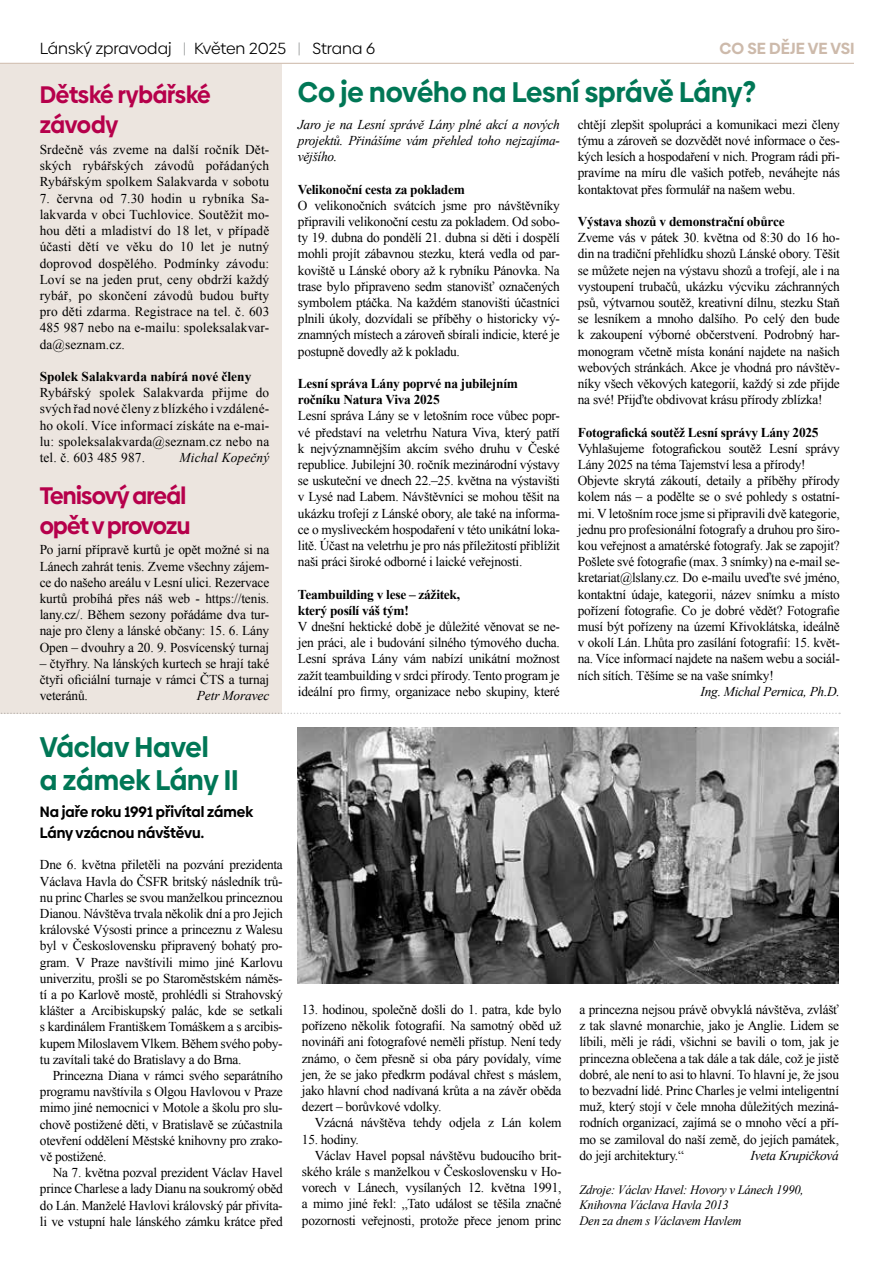
<style>
.page{position:relative;width:893px;height:1263px;background:#fff}
.page>*{position:absolute;margin:0;border:0;box-sizing:border-box;transform-origin:0 0}
.t1{font:700 28.5px/33px "Biennale";color:#007756;scale:.96 1}
.t2{font:700 24px/30px "Biennale";letter-spacing:-.03em;color:#b6004b;scale:.95 1}
.t3{font:700 24px/30px "Biennale";letter-spacing:-.01em;color:#b6004b;scale:.95 1}
.t4{font:16.2px "Biennale";color:#000}
.t5{font:700 16.2px "Biennale";color:#cdbaab}
.t6{font:700 15px/21px "Biennale";color:#000;scale:.96 1}
.t7{font:13.5px/16.2px "Times New Roman";letter-spacing:-.02em;color:#000;text-align:justify}
.t8{font:700 13.5px/16.2px "Times New Roman";letter-spacing:-.02em;color:#000}
.t9{font:italic 13.5px/16.2px "Times New Roman";letter-spacing:-.02em;color:#000;text-align:justify}
.t10{font:700 13.5px "Times New Roman";color:#000}
.t11{font:italic 13.5px "Times New Roman";letter-spacing:.01em;color:#000}
.t12{font:italic 12.75px/15.3px "Times New Roman";letter-spacing:-.02em;color:#000}
.s1{color:#9c9e9f}
</style>
<div class="page">
<div style="left:0;top:64px;width:282px;height:649px;background:#ece5df"></div>
<hr style="left:0;top:63px;width:893px;height:1px;background:#cdbaab">
<div style="left:855px;top:33px;width:38px;height:48px;background:#fff"></div>
<img style="left:298px;top:727px;width:541px;height:256px">
<svg style="left:0;top:713px;width:840px;height:1px"></svg>
<p class="t4" style="left:40px;top:39px;width:337px">Lánský zpravodaj <span class="s1">|</span> Květen 2025 <span class="s1">|</span> Strana 6</p>
<p class="t5" style="left:720px;top:38px;width:137px">CO SE DĚJE VE VSI</p>
<h2 class="t3" style="left:40px;top:80px;width:182px">Dětské rybářské závody</h2>
<p class="t7" style="left:40px;top:141px;width:231px">Srdečně vás zveme na další ročník Dět&shy;ských rybářských závodů pořádaných Rybářským spolkem Salakvarda v sobotu</p>
<p class="t7" style="left:40px;top:190px;width:231px">7. června od 7.30 hodin u rybníka Sa&shy;lakvarda v obci Tuchlovice. Soutěžit mo&shy;hou děti a mladiství do 18 let, v případě účasti dětí ve věku do 10 let je nutný doprovod dospělého. Podmínky závodu:<br>Loví se na jeden prut, ceny obdrží každý rybář, po skončení závodů budou buřty pro děti zdarma. Registrace na tel. č. 603<br>485 987 nebo na e-mailu: spoleksalakvar&shy;da@seznam.cz.</p>
<p class="t10" style="left:40px;top:367px;width:213px">Spolek Salakvarda nabírá nové členy</p>
<p class="t7" style="left:40px;top:384px;width:231px">Rybářský spolek Salakvarda přijme do svých řad nové členy z blízkého i vzdálené&shy;ho okolí. Více informací získáte na e-mai&shy;lu: spoleksalakvarda@seznam.cz nebo na tel. č. 603 485 987.</p>
<h1 class="t1" style="left:298px;top:75px;width:479px">Co je nového na Lesní správě Lány?</h1>
<p class="t7" style="left:578px;top:116px;width:263px">chtějí zlepšit spolupráci a komunikaci mezi členy týmu a zároveň se dozvědět nové informace o čes&shy;kých lesích a hospodaření v nich. Program rádi při&shy;pravíme na míru dle vašich potřeb, neváhejte nás kontaktovat přes formulář na našem webu.</p>
<p class="t8" style="left:578px;top:213px;width:208px">Výstava shozů v demonstrační obůrce</p>
<p class="t7" style="left:578px;top:229px;width:263px">Zveme vás v pátek 30. května od 8:30 do 16 ho&shy;din na tradiční přehlídku shozů Lánské obory. Těšit se můžete nejen na výstavu shozů a trofejí, ale i na vystoupení trubačů, ukázku výcviku záchranných psů, výtvarnou soutěž, kreativní dílnu, stezku Staň se lesníkem a mnoho dalšího. Po celý den bude k zakoupení výborné občerstvení. Podrobný har&shy;monogram včetně místa konání najdete na našich webových stránkách. Akce je vhodná pro návštěv&shy;níky všech věkových kategorií, každý si zde přijde na své! Přijďte obdivovat krásu přírody zblízka!</p>
<p class="t8" style="left:578px;top:424px;width:242px">Fotografická soutěž Lesní správy Lány 2025</p>
<p class="t7" style="left:578px;top:440px;width:263px;text-align:left">Vyhlašujeme fotografickou soutěž Lesní správy Lány 2025 na téma Tajemství lesa a přírody!<br>Objevte skrytá zákoutí, detaily a příběhy přírody kolem nás – a podělte se o své pohledy s ostatní&shy;mi. V letošním roce jsme si připravili dvě kategorie, jednu pro profesionální fotografy a druhou pro širo&shy;kou veřejnost a amatérské fotografy. Jak se zapojit?<br>Pošlete své fotografie (max. 3 snímky) na e-mail se&shy;kretariat@lslany.cz. Do e-mailu uveďte své jméno, kontaktní údaje, kategorii, název snímku a místo pořízení fotografie. Co je dobré vědět? Fotografie musí být pořízeny na území Křivoklátska, ideálně v okolí Lán. Lhůta pro zasílání fotografií: 15. květ&shy;na. Více informací najdete na našem webu a sociál&shy;ních sítích. Těšíme se na vaše snímky!</p>
<p class="t9" style="left:701px;top:683px;width:141px">Ing. Michal Pernica, Ph.D.</p>
<p class="t9" style="left:298px;top:116px;width:263px">Jaro je na Lesní správě Lány plné akcí a nových projektů. Přinášíme vám přehled toho nejzajíma&shy;vějšího.</p>
<p class="t8" style="left:298px;top:181px;width:168px">Velikonoční cesta za pokladem</p>
<p class="t7" style="left:298px;top:197px;width:263px">O velikonočních svátcích jsme pro návštěvníky připravili velikonoční cestu za pokladem. Od sobo&shy;ty 19. dubna do pondělí 21. dubna si děti i dospělí mohli projít zábavnou stezku, která vedla od par&shy;koviště u Lánské obory až k rybníku Pánovka. Na trase bylo připraveno sedm stanovišť označených symbolem ptáčka. Na každém stanovišti účastníci plnili úkoly, dozvídali se příběhy o historicky vý&shy;znamných místech a zároveň sbírali indicie, které je postupně dovedly až k pokladu.</p>
<p class="t8" style="left:298px;top:375px;width:221px">Lesní správa Lány poprvé na jubilejním ročníku Natura Viva 2025</p>
<p class="t7" style="left:298px;top:408px;width:263px">Lesní správa Lány se v letošním roce vůbec popr&shy;vé představí na veletrhu Natura Viva, který patří k nejvýznamnějším akcím svého druhu v České republice. Jubilejní 30. ročník mezinárodní výstavy se uskuteční ve dnech 22.–25. května na výstavišti v Lysé nad Labem. Návštěvníci se mohou těšit na ukázku trofejí z Lánské obory, ale také na informa&shy;ce o mysliveckém hospodaření v této unikátní loka&shy;litě. Účast na veletrhu je pro nás příležitostí přiblížit naši práci široké odborné i laické veřejnosti.</p>
<p class="t8" style="left:298px;top:586px;width:164px">Teambuilding v lese – zážitek, který posílí váš tým!</p>
<p class="t7" style="left:298px;top:618px;width:263px">V dnešní hektické době je důležité věnovat se ne&shy;jen práci, ale i budování silného týmového ducha.<br>Lesní správa Lány vám nabízí unikátní možnost zažít teambuilding v srdci přírody. Tento program je ideální pro firmy, organizace nebo skupiny, které</p>
<p class="t11" style="left:180px;top:448px;width:91px">Michal Kopečný</p>
<h2 class="t2" style="left:40px;top:480px;width:160px">Tenisový areál opět v provozu</h2>
<p class="t7" style="left:40px;top:541px;width:231px">Po jarní přípravě kurtů je opět možné si na Lánech zahrát tenis. Zveme všechny zájem&shy;ce do našeho areálu v Lesní ulici. Rezervace kurtů probíhá přes náš web - https://tenis. lany.cz/. Během sezony pořádáme dva tur&shy;naje pro členy a lánské občany: 15. 6. Lány Open – dvouhry a 20. 9. Posvícenský turnaj</p>
<p class="t7" style="left:40px;top:655px;width:231px">– čtyřhry. Na lánských kurtech se hrají také čtyři oficiální turnaje v rámci ČTS a turnaj veteránů.</p>
<p class="t9" style="left:197px;top:687px;width:74px">Petr Moravec</p>
<h1 class="t1" style="left:40px;top:730px;width:209px">Václav Havel<br>a zámek Lány II</h1>
<p class="t6" style="left:40px;top:801px;width:224px">Na jaře roku 1991 přivítal zámek<br>Lány vzácnou návštěvu.</p>
<p class="t7" style="left:40px;top:856px;width:244px">Dne 6. května přiletěli na pozvání prezidenta Václava Havla do ČSFR britský následník trů&shy;nu princ Charles se svou manželkou princeznou Dianou. Návštěva trvala několik dní a pro Jejich královské Výsosti prince a princeznu z Walesu byl v Československu připravený bohatý pro&shy;gram. V Praze navštívili mimo jiné Karlovu univerzitu, prošli se po Staroměstském náměs&shy;tí a po Karlově mostě, prohlédli si Strahovský klášter a Arcibiskupský palác, kde se setkali s kardinálem Františkem Tomáškem a s arcibis&shy;kupem Miloslavem Vlkem. Během svého poby&shy;tu zavítali také do Bratislavy a do Brna.</p>
<p class="t7" style="left:40px;top:1067px;width:244px;text-indent:13px">Princezna Diana v rámci svého separátního programu navštívila s Olgou Havlovou v Praze mimo jiné nemocnici v Motole a školu pro slu&shy;chově postižené děti, v Bratislavě se zúčastnila otevření oddělení Městské knihovny pro zrako&shy;vě postižené.</p>
<p class="t7" style="left:40px;top:1164px;width:244px;text-indent:13px">Na 7. května pozval prezident Václav Havel prince Charlese a lady Dianu na soukromý oběd do Lán. Manželé Havlovi královský pár přivíta&shy;li ve vstupní hale lánského zámku krátce před</p>
<p class="t7" style="left:302px;top:1001px;width:261px">13. hodinou, společně došli do 1. patra, kde bylo pořízeno několik fotografií. Na samotný oběd už novináři ani fotografové neměli přístup. Není tedy známo, o čem přesně si oba páry povídaly, víme jen, že se jako předkrm podával chřest s máslem, jako hlavní chod nadívaná krůta a na závěr oběda dezert – borůvkové vdolky.</p>
<p class="t7" style="left:315px;top:1114px;width:248px">Vzácná návštěva tehdy odjela z Lán kolem</p>
<p class="t7" style="left:302px;top:1131px;width:58px">15. hodiny.</p>
<p class="t7" style="left:315px;top:1147px;width:248px">Václav Havel popsal návštěvu budoucího brit-</p>
<p class="t7" style="left:302px;top:1163px;width:261px">ského krále s manželkou v Československu v Ho-</p>
<p class="t7" style="left:302px;top:1179px;width:261px">vorech v Lánech, vysílaných 12. května 1991,</p>
<p class="t7" style="left:302px;top:1195px;width:261px">a mimo jiné řekl: „Tato událost se těšila značné</p>
<p class="t7" style="left:302px;top:1212px;width:261px">pozornosti veřejnosti, protože přece jenom princ</p>
<p class="t7" style="left:579px;top:1001px;width:261px">a princezna nejsou právě obvyklá návštěva, zvlášť z tak slavné monarchie, jako je Anglie. Lidem se líbili, měli je rádi, všichni se bavili o tom, jak je princezna oblečena a tak dále a tak dále, což je jistě dobré, ale není to asi to hlavní. To hlavní je, že jsou to bezvadní lidé. Princ Charles je velmi inteligentní muž, který stojí v čele mnoha důležitých meziná&shy;rodních organizací, zajímá se o mnoho věcí a pří&shy;mo se zamiloval do naší země, do jejích památek, do její architektury.“</p>
<p class="t9" style="left:751px;top:1147px;width:90px">Iveta Krupičková</p>
<p class="t12" style="left:579px;top:1182px;width:226px">Zdroje: Václav Havel: Hovory v Lánech 1990,<br>Knihovna Václava Havla 2013<br>Den za dnem s Václavem Havlem</p>
</div>
